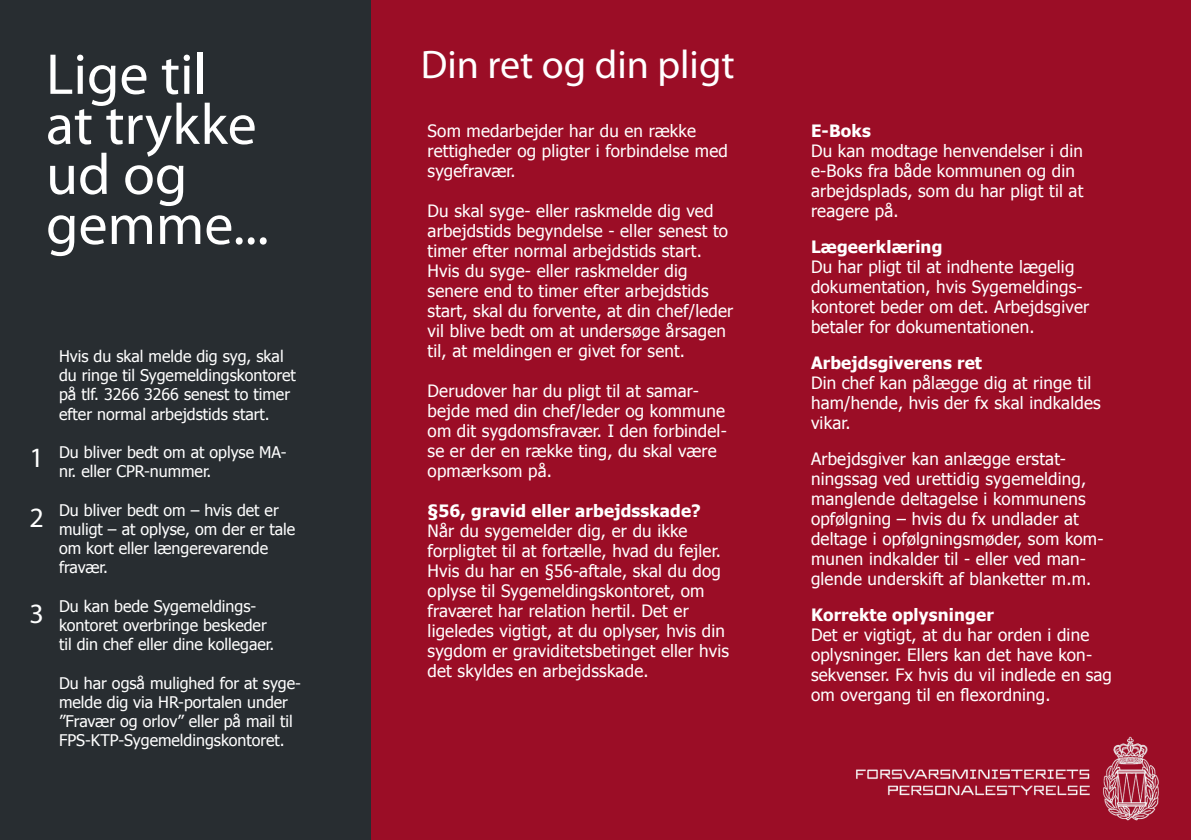
<style>
.page{position:relative;width:1191px;height:840px;background:#fff}
.page>*{position:absolute;margin:0;border:0;box-sizing:border-box;transform-origin:0 0}
.t1{font:58px/50px "Myriad Pro";color:#fff}
.t2{font:40px "Myriad Pro";color:#fff}
.t3{font:28px "Myriad Pro";color:#fff}
.t4{font:17px/20px "Tahoma";letter-spacing:.01em;color:#fff}
.t5{font:700 17px "Tahoma";letter-spacing:.01em;color:#fff}
.t6{font:16px/19.2px "Tahoma";color:#fff}
</style>
<div class="page">
<div style="left:0;top:0;width:1191px;height:839px;background:#9b0d26"></div>
<div style="left:0;top:0;width:370px;height:839px;background:#282d31"></div>
<img style="left:856px;top:736px;width:303px;height:85px">
<p class="t1" style="left:46px;top:48px;width:224px">Lige til<br>at trykke ud og gemme...</p>
<p class="t3" style="left:30px;top:440px;width:16px">1</p>
<p class="t3" style="left:30px;top:500px;width:16px">2</p>
<p class="t3" style="left:30px;top:596px;width:16px">3</p>
<p class="t6" style="left:59px;top:345px;width:238px">Hvis du skal melde dig syg, skal du ringe til Sygemeldingskontoret på tlf. 3266 3266 senest to timer efter normal arbejdstids start.</p>
<p class="t6" style="left:59px;top:441px;width:229px">Du bliver bedt om at oplyse MA&shy;nr. eller CPR-nummer.</p>
<p class="t6" style="left:59px;top:499px;width:221px">Du bliver bedt om – hvis det er</p>
<p class="t6" style="left:59px;top:518px;width:238px">muligt – at oplyse, om der er tale</p>
<p class="t6" style="left:59px;top:537px;width:211px">om kort eller længerevarende fravær.</p>
<p class="t6" style="left:59px;top:595px;width:199px">Du kan bede Sygemeldings-</p>
<p class="t6" style="left:59px;top:614px;width:209px">kontoret overbringe beskeder</p>
<p class="t6" style="left:59px;top:633px;width:217px">til din chef eller dine kollegaer.</p>
<p class="t6" style="left:59px;top:672px;width:243px">Du har også mulighed for at syge&shy;melde dig via HR-portalen under ”Fravær og orlov” eller på mail til</p>
<p class="t6" style="left:59px;top:729px;width:227px">FPS-KTP-Sygemeldingskontoret.</p>
<p class="t2" style="left:421px;top:40px;width:315px">Din ret og din pligt</p>
<p class="t4" style="left:427px;top:120px;width:302px">Som medarbejder har du en række rettigheder og pligter i forbindelse med sygefravær.</p>
<p class="t4" style="left:427px;top:200px;width:302px">Du skal syge- eller raskmelde dig ved arbejdstids begyndelse - eller senest to timer efter normal arbejdstids start.</p>
<p class="t4" style="left:427px;top:260px;width:307px">Hvis du syge- eller raskmelder dig senere end to timer efter arbejdstids start, skal du forvente, at din chef/leder vil blive bedt om at undersøge årsagen til, at meldingen er givet for sent.</p>
<p class="t4" style="left:427px;top:380px;width:301px">Derudover har du pligt til at samar&shy;bejde med din chef/leder og kommune om dit sygdomsfravær. I den forbindel&shy;se er der en række ting, du skal være opmærksom på.</p>
<p class="t5" style="left:427px;top:498px;width:275px">§56, gravid eller arbejdsskade?</p>
<p class="t4" style="left:427px;top:520px;width:303px">Når du sygemelder dig, er du ikke forpligtet til at fortælle, hvad du fejler.<br>Hvis du har en §56-aftale, skal du dog oplyse til Sygemeldingskontoret, om fraværet har relation hertil. Det er ligeledes vigtigt, at du oplyser, hvis din sygdom er graviditetsbetinget eller hvis det skyldes en arbejdsskade.</p>
<p class="t5" style="left:811px;top:118px;width:61px">E-Boks</p>
<p class="t4" style="left:811px;top:140px;width:274px">Du kan modtage henvendelser i din e-Boks fra både kommunen og din arbejdsplads, som du har pligt til at reagere på.</p>
<p class="t5" style="left:811px;top:234px;width:133px">Lægeerklæring</p>
<p class="t4" style="left:811px;top:256px;width:280px">Du har pligt til at indhente lægelig dokumentation, hvis Sygemeldings&shy;kontoret beder om det. Arbejdsgiver betaler for dokumentationen.</p>
<p class="t5" style="left:811px;top:350px;width:172px">Arbejdsgiverens ret</p>
<p class="t4" style="left:811px;top:372px;width:291px">Din chef kan pålægge dig at ringe til ham/hende, hvis der fx skal indkaldes vikar.</p>
<p class="t4" style="left:811px;top:448px;width:294px">Arbejdsgiver kan anlægge erstat&shy;ningssag ved urettidig sygemelding, manglende deltagelse i kommunens opfølgning – hvis du fx undlader at deltage i opfølgningsmøder, som kom&shy;munen indkalder til - eller ved man&shy;glende underskift af blanketter m.m.</p>
<p class="t5" style="left:811px;top:602px;width:184px">Korrekte oplysninger</p>
<p class="t4" style="left:811px;top:624px;width:302px">Det er vigtigt, at du har orden i dine oplysninger. Ellers kan det have kon&shy;sekvenser. Fx hvis du vil indlede en sag om overgang til en flexordning.</p>
</div>
